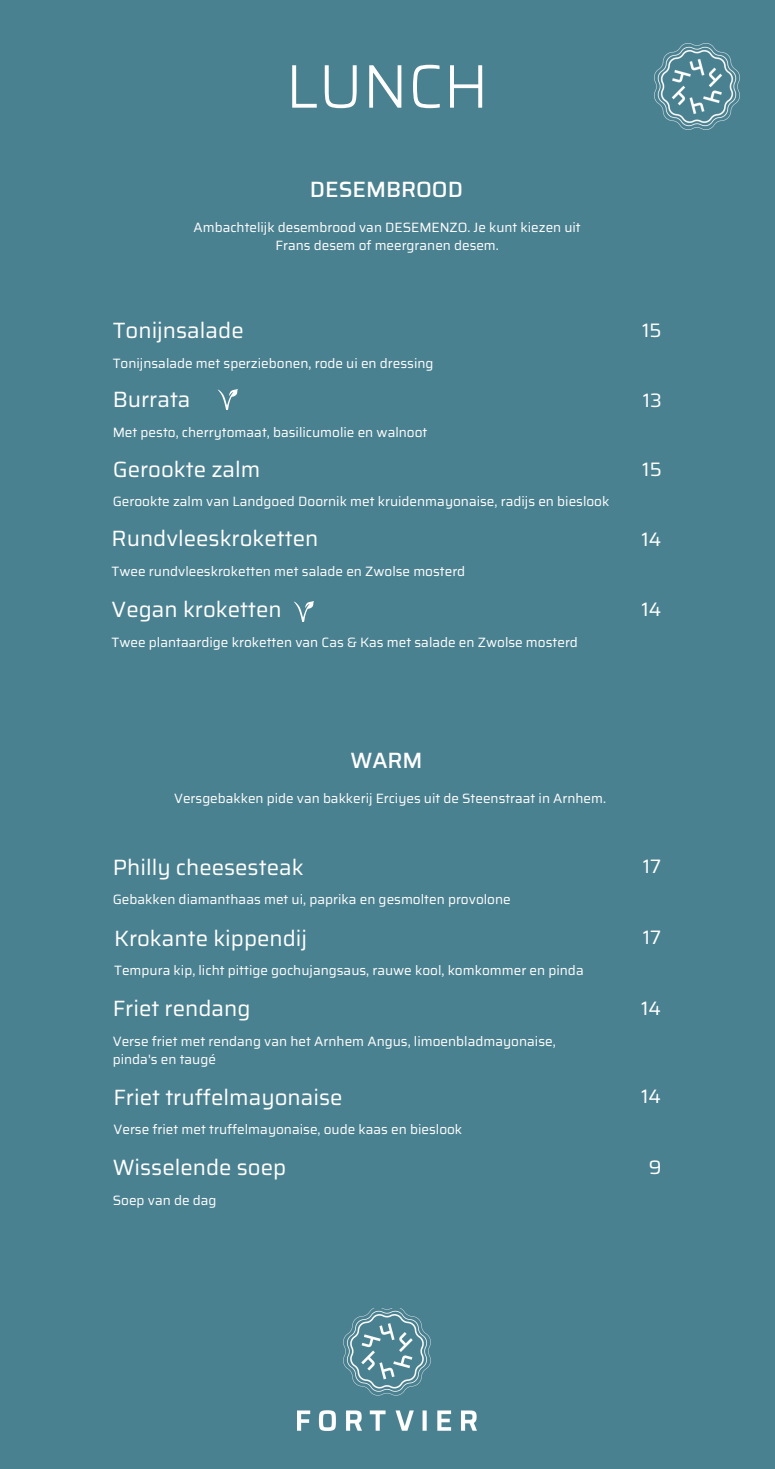
<style>
.page{position:relative;width:775px;height:1469px;background:#fff}
.page>*{position:absolute;margin:0;border:0;box-sizing:border-box;transform-origin:0 0}
.t1{font:300 61.6px "Saira";color:#fff}
.t2{font:22.22px "Saira";color:#fff}
.t3{font:500 22.22px "Saira";color:#fff}
.t4{font:19.43px "Saira";color:#fff}
.t5{font:13.47px/18px "Saira";color:#fff}
</style>
<div class="page">
<div style="left:0;top:0;width:774px;height:1469px;background:#4a8190"></div>
<img style="left:654px;top:44px;width:85px;height:85px">
<img style="left:298px;top:1308px;width:178px;height:122px">
<svg style="left:217px;top:389px;width:20px;height:21px"></svg>
<svg style="left:294px;top:601px;width:19px;height:21px"></svg>
<h1 class="t1" style="left:285px;top:38px;width:204px">LUNCH</h1>
<p class="t3" style="left:310px;top:172px;width:154px">DESEMBROOD</p>
<p class="t5" style="left:193px;top:219px;width:388px;text-align:center">Ambachtelijk desembrood van DESEMENZO. Je kunt kiezen uit<br>Frans desem of meergranen desem.</p>
<p class="t2" style="left:113px;top:313px;width:132px">Tonijnsalade</p>
<h2 class="t5" style="left:113px;top:354px;width:322px">Tonijnsalade met sperziebonen, rode ui en dressing</h2>
<h3 class="t2" style="left:113px;top:382px;width:79px">Burrata</h3>
<p class="t5" style="left:113px;top:423px;width:316px">Met pesto, cherrytomaat, basilicumolie en walnoot</p>
<h3 class="t2" style="left:113px;top:452px;width:149px">Gerookte zalm</h3>
<p class="t5" style="left:113px;top:493px;width:498px">Gerookte zalm van Landgoed Doornik met kruidenmayonaise, radijs en bieslook</p>
<h3 class="t2" style="left:112px;top:521px;width:208px">Rundvleeskroketten</h3>
<p class="t5" style="left:112px;top:562px;width:355px">Twee rundvleeskroketten met salade en Zwolse mosterd</p>
<h3 class="t2" style="left:112px;top:592px;width:172px">Vegan kroketten</h3>
<p class="t5" style="left:112px;top:633px;width:467px">Twee plantaardige kroketten van Cas &amp; Kas met salade en Zwolse mosterd</p>
<p class="t4" style="left:642px;top:315px;width:21px">15</p>
<p class="t4" style="left:642px;top:384px;width:21px">13</p>
<p class="t4" style="left:642px;top:454px;width:21px">15</p>
<p class="t4" style="left:641px;top:523px;width:21px">14</p>
<p class="t4" style="left:641px;top:594px;width:21px">14</p>
<p class="t3" style="left:350px;top:743px;width:74px">WARM</p>
<h3 class="t5" style="left:174px;top:789px;width:433px">Versgebakken pide van bakkerij Erciyes uit de Steenstraat in Arnhem.</h3>
<p class="t2" style="left:113px;top:849px;width:192px">Philly cheesesteak</p>
<h2 class="t5" style="left:113px;top:890px;width:399px">Gebakken diamanthaas met ui, paprika en gesmolten provolone</h2>
<h3 class="t2" style="left:114px;top:920px;width:194px">Krokante kippendij</h3>
<p class="t5" style="left:114px;top:961px;width:471px">Tempura kip, licht pittige gochujangsaus, rauwe kool, komkommer en pinda</p>
<h3 class="t2" style="left:113px;top:991px;width:139px">Friet rendang</h3>
<p class="t5" style="left:113px;top:1032px;width:444px">Verse friet met rendang van het Arnhem Angus, limoenbladmayonaise, pinda's en taugé</p>
<p class="t2" style="left:113px;top:1079px;width:231px">Friet truffelmayonaise</p>
<h3 class="t5" style="left:113px;top:1120px;width:350px">Verse friet met truffelmayonaise, oude kaas en bieslook</h3>
<p class="t2" style="left:113px;top:1150px;width:175px">Wisselende soep</p>
<h3 class="t5" style="left:113px;top:1191px;width:105px">Soep van de dag</h3>
<p class="t4" style="left:642px;top:851px;width:20px">17</p>
<p class="t4" style="left:642px;top:922px;width:20px">17</p>
<p class="t4" style="left:641px;top:992px;width:21px">14</p>
<p class="t4" style="left:641px;top:1081px;width:21px">14</p>
<p class="t4" style="left:648px;top:1152px;width:14px">9</p>
</div>
